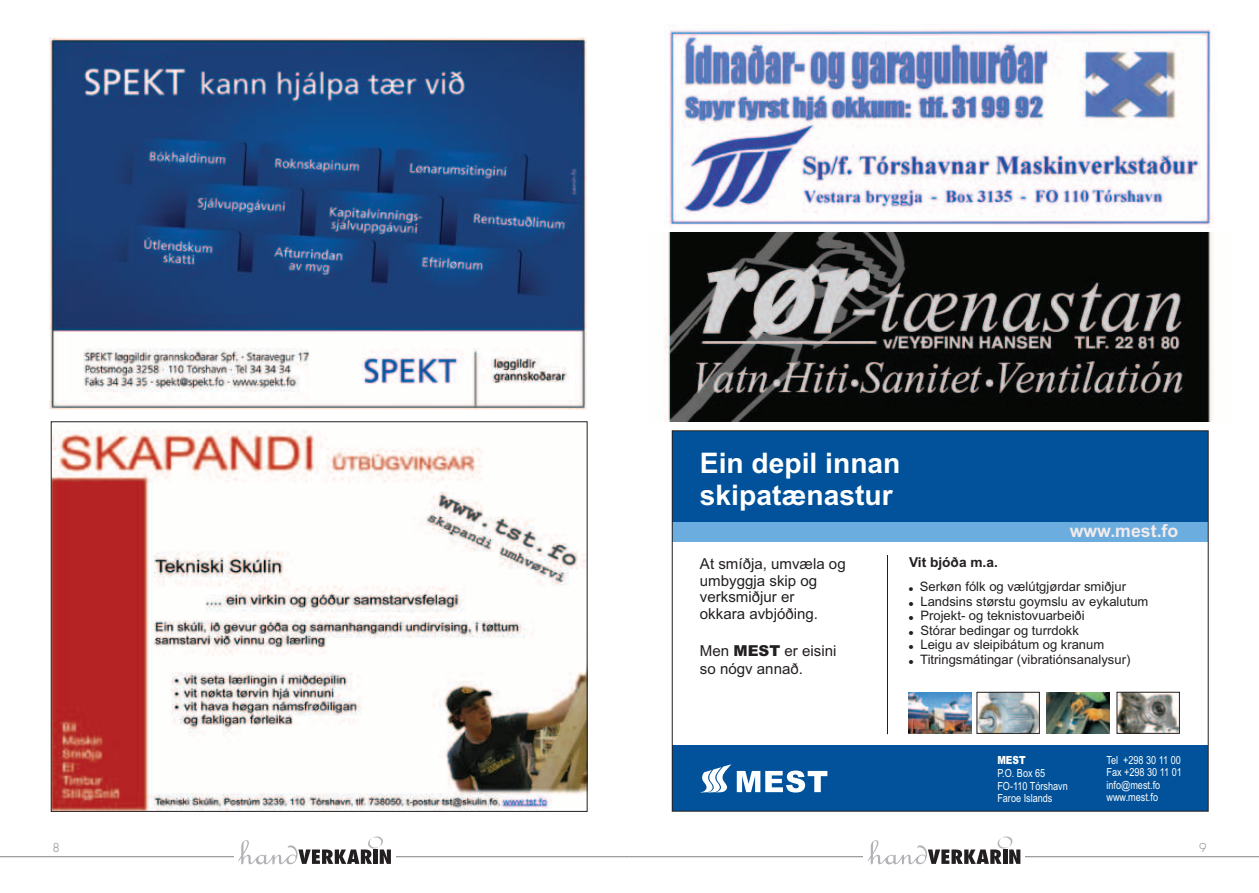
<style>
.page{position:relative;width:1259px;height:893px;background:#fff}
.page>*{position:absolute;margin:0;border:0;box-sizing:border-box;transform-origin:0 0}
.t1{font:700 28.35px/31.7px "Arial";color:#fff}
.t2{font:700 17.85px "Arial";color:#f3ebea}
.t3{font:15px/16.8px "Arial";color:#231f20}
.t4{font:700 13.65px "Arial";color:#231f20}
.t5{font:13.05px/14.5px "Arial";color:#231f20}
.t6{font:300 12px "Futura";color:#808285}
.t7{font:11.25px/12.5px "Arial";color:#fff;scale:.81 1}
.t8{font:900 11.25px "Arial";color:#fff;scale:.81 1}
.s1{font-weight:900}
</style>
<div class="page">
<hr style="left:629px;top:856px;width:630px;height:1px;background:#808285">
<div style="left:863px;top:827px;width:162px;height:42px;background:#fff"></div>
<svg style="left:868px;top:836px;width:152px;height:29px"></svg>
<hr style="left:0;top:856px;width:629px;height:1px;background:#808285">
<div style="left:234px;top:827px;width:161px;height:42px;background:#fff"></div>
<svg style="left:238px;top:836px;width:153px;height:29px"></svg>
<img style="left:664px;top:232px;width:547px;height:190px">
<img style="left:669px;top:29px;width:543px;height:198px">
<div style="left:672px;top:745px;width:536px;height:66px;background:#01529a"></div>
<div style="left:672px;top:431px;width:536px;height:95px;background:#01529a"></div>
<svg style="left:737px;top:770px;width:90px;height:22px"></svg>
<svg style="left:702px;top:764px;width:29px;height:28px"></svg>
<div style="left:672px;top:522px;width:536px;height:19px;background:#6caddf"></div>
<hr style="left:887px;top:555px;width:1px;height:179px;background:#231f20">
<img style="left:908px;top:693px;width:63px;height:41px">
<img style="left:1047px;top:693px;width:62px;height:41px">
<img style="left:978px;top:694px;width:59px;height:37px">
<div style="left:976px;top:692px;width:63px;height:41px;border:1px solid #231f20"></div>
<img style="left:1118px;top:694px;width:59px;height:37px">
<div style="left:1116px;top:692px;width:63px;height:41px;border:1px solid #231f20"></div>
<img style="left:53px;top:430px;width:532px;height:380px">
<img style="left:50px;top:38px;width:536px;height:372px">
<h1 class="t1" style="left:700px;top:450px;width:202px">Ein depil innan skipatænastur</h1>
<p class="t3" style="left:700px;top:556px;width:147px">At smíðja, umvæla og umbyggja skip og verksmiðjur er<br>okkara avbjóðing.</p>
<p class="t3" style="left:700px;top:643px;width:138px;line-height:18.3px">Men <span class="s1">MEST</span> er eisini so nógv annað.</p>
<h2 class="t2" style="left:1069px;top:519px;width:110px">www.mest.fo</h2>
<p class="t4" style="left:909px;top:554px;width:90px">Vit bjóða m.a.</p>
<p class="t5" style="left:920px;top:581px;width:230px">Serkøn fólk og vælútgjørdar smiðjur Landsins størstu goymslu av eykalutum Projekt- og teknistovuarbeiði<br>Stórar bedingar og turrdokk<br>Leigu av sleipibátum og kranum Titringsmátingar (vibratiónsanalysur)</p>
<p class="t8" style="left:997px;top:753px;width:36px">MEST</p>
<p class="t7" style="left:997px;top:768px;width:89px">P.O. Box 65<br>FO-110 Tórshavn<br>Faroe Islands</p>
<p class="t7" style="left:1106px;top:755px;width:95px">Tel +298 30 11 00<br>Fax +298 30 11 01 info@mest.fo www.mest.fo</p>
<p class="t6" style="left:53px;top:839px;width:9px">8</p>
<p class="t6" style="left:1199px;top:839px;width:9px">9</p>
</div>
